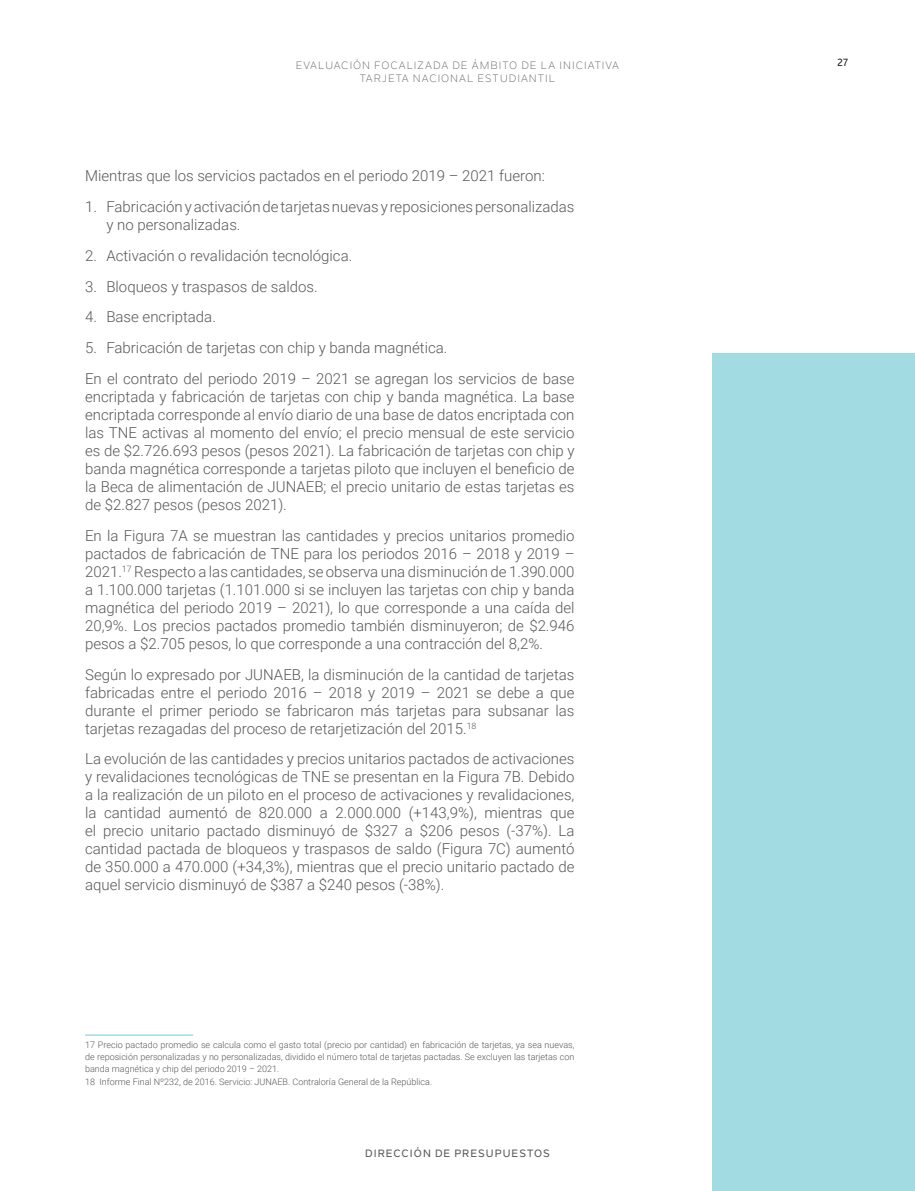
<style>
.page{position:relative;width:915px;height:1191px;background:#fff}
.page>*{position:absolute;margin:0;border:0;box-sizing:border-box;transform-origin:0 0}
.TEXTO{font:300 15px/18px "Roboto";color:#57585a;text-align:justify}
.t1{font:10.5px/12.6px "Nolan Next";letter-spacing:.1em;color:#57585a;text-align:center}
.t2{font:500 10.5px "Nolan Next";letter-spacing:.1em;color:#57585a}
.t3{font:500 10.5px "Nolan Next";color:#231f20}
.pie_de_nota{font:300 9px/12px "Roboto";color:#57585a;text-align:justify}
</style>
<div class="page">
<div style="left:712px;top:353px;width:202px;height:838px;background:#a3dbe2"></div>
<hr style="left:85px;top:1034px;width:108px;height:1px;background:#a3dbe2">
<p class="t1" style="left:296px;top:59px;width:325px">EVALUACIÓN FOCALIZADA DE ÁMBITO DE LA INICIATIVA<br>TARJETA NACIONAL ESTUDIANTIL</p>
<p class="TEXTO" style="left:85px;top:166px;width:461px">Mientras que los servicios pactados en el periodo 2019 – 2021 fueron:</p>
<p class="TEXTO" style="left:106px;top:197px;width:469px;text-indent:-21px">1. Fabricación y activación de tarjetas nuevas y reposiciones personalizadas y no personalizadas.</p>
<p class="TEXTO" style="left:85px;top:246px;width:268px">2. Activación o revalidación tecnológica.</p>
<p class="TEXTO" style="left:85px;top:277px;width:234px">3. Bloqueos y traspasos de saldos.</p>
<p class="TEXTO" style="left:85px;top:307px;width:132px">4. Base encriptada.</p>
<p class="TEXTO" style="left:85px;top:338px;width:364px">5. Fabricación de tarjetas con chip y banda magnética.</p>
<p class="TEXTO" style="left:85px;top:369px;width:491px">En el contrato del periodo 2019 – 2021 se agregan los servicios de base encriptada y fabricación de tarjetas con chip y banda magnética. La base encriptada corresponde al envío diario de una base de datos encriptada con las TNE activas al momento del envío; el precio mensual de este servicio es de $2.726.693 pesos (pesos 2021). La fabricación de tarjetas con chip y banda magnética corresponde a tarjetas piloto que incluyen el beneficio de la Beca de alimentación de JUNAEB; el precio unitario de estas tarjetas es de $2.827 pesos (pesos 2021).</p>
<p class="TEXTO" style="left:85px;top:526px;width:490px">En la Figura 7A se muestran las cantidades y precios unitarios promedio pactados de fabricación de TNE para los periodos 2016 – 2018 y 2019 – 2021.<sup>17</sup> Respecto a las cantidades, se observa una disminución de 1.390.000 a 1.100.000 tarjetas (1.101.000 si se incluyen las tarjetas con chip y banda magnética del periodo 2019 – 2021), lo que corresponde a una caída del 20,9%. Los precios pactados promedio también disminuyeron; de $2.946 pesos a $2.705 pesos, lo que corresponde a una contracción del 8,2%.</p>
<p class="TEXTO" style="left:85px;top:664px;width:490px">Según lo expresado por JUNAEB, la disminución de la cantidad de tarjetas fabricadas entre el periodo 2016 – 2018 y 2019 – 2021 se debe a que durante el primer periodo se fabricaron más tarjetas para subsanar las tarjetas rezagadas del proceso de retarjetización del 2015.<sup>18</sup></p>
<p class="TEXTO" style="left:85px;top:749px;width:490px">La evolución de las cantidades y precios unitarios pactados de activaciones y revalidaciones tecnológicas de TNE se presentan en la Figura 7B. Debido a la realización de un piloto en el proceso de activaciones y revalidaciones, la cantidad aumentó de 820.000 a 2.000.000 (+143,9%), mientras que el precio unitario pactado disminuyó de $327 a $206 pesos (-37%). La cantidad pactada de bloqueos y traspasos de saldo (Figura 7C) aumentó de 350.000 a 470.000 (+34,3%), mientras que el precio unitario pactado de aquel servicio disminuyó de $387 a $240 pesos (-38%).</p>
<p class="pie_de_nota" style="left:85px;top:1038px;width:490px">17 Precio pactado promedio se calcula como el gasto total (precio por cantidad) en fabricación de tarjetas, ya sea nuevas, de reposición personalizadas y no personalizadas, dividido el número total de tarjetas pactadas. Se excluyen las tarjetas con banda magnética y chip del periodo 2019 – 2021.</p>
<p class="pie_de_nota" style="left:85px;top:1075px;width:348px">18 Informe Final Nº232, de 2016. Servicio: JUNAEB. Contraloría General de la República.</p>
<p class="t2" style="left:365px;top:1147px;width:186px">DIRECCIÓN DE PRESUPUESTOS</p>
<p class="t3" style="left:836px;top:56px;width:12px">27</p>
</div>
